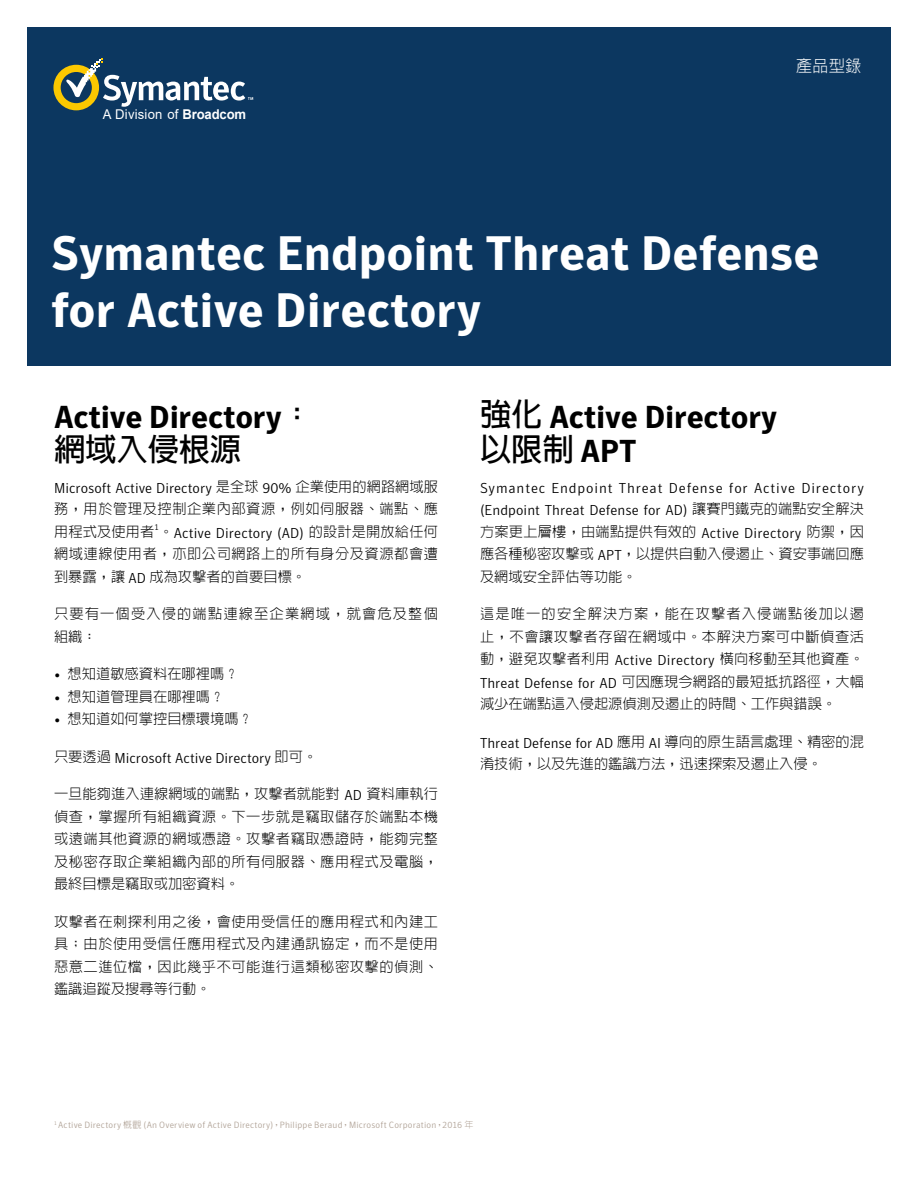
<style>
.page{position:relative;width:918px;height:1188px;background:#fff}
.page>*{position:absolute;margin:0;border:0;box-sizing:border-box;transform-origin:0 0}
.t1{font:700 48px/57.6px "Symantec Sans";color:#fff}
.t2{font:700 31.5px "Symantec Sans";letter-spacing:-.01em;color:#000}
.t3{font:700 31.5px "AR Hei B5";letter-spacing:-.01em;color:#000}
.t4{font:300 16.5px "AR Hei B5";color:#fff}
.t5{font:300 14.25px/22.5px "AR Hei B5";letter-spacing:.015em;color:#000;text-align:justify}
.t6{font:300 14.25px "Symantec Sans";letter-spacing:.005em;color:#000}
.t7{font:300 14.25px/22.5px "Symantec Sans";letter-spacing:.06em;color:#000}
.t8{font:300 14.25px/22.5px "AR Hei B5";letter-spacing:.04em;color:#000}
.t9{font:300 14.25px/22.5px "AR Hei B5";letter-spacing:.08em;color:#000}
.t10{font:13.5px "Arial";letter-spacing:.015em;color:#fff}
.t11{font:300 9px "Symantec Sans";letter-spacing:.02em;color:#b0a296}
.t12{font:300 8.25px "Symantec Sans";color:#000}
.s1{font-weight:700}
.s2{font-family:"AR Hei B5"}
.s3{font-family:"Symantec Sans"}
</style>
<div class="page">
<div style="left:27px;top:27px;width:864px;height:339px;background:#0c3760"></div>
<svg style="left:53px;top:58px;width:200px;height:52px"></svg>
<p class="t10" style="left:103px;top:105px;width:145px">A Division of <span class="s1">Broadcom</span></p>
<p class="t4" style="left:796px;top:57px;width:67px">產品型錄</p>
<h1 class="t1" style="left:51px;top:225px;width:770px">Symantec Endpoint Threat Defense for Active Directory</h1>
<h2 class="t2" style="left:54px;top:398px;width:260px">Active Directory<span class="s2">：</span></h2>
<h2 class="t3" style="left:54px;top:433px;width:189px">網域入侵根源</h2>
<p class="t6" style="left:54px;top:479px;width:386px">Microsoft Active Directory <span class="s2">是全球</span> 90% <span class="s2">企業使用的網路網域服</span></p>
<p class="t8" style="left:54px;top:498px;width:386px">務，用於管理及控制企業內部資源，例如伺服器、端點、應</p>
<p class="t6" style="left:54px;top:524px;width:385px"><span class="s2">用程式及使用者。</span>Active Directory (AD) <span class="s2">的設計是開放給任何</span></p>
<p class="t12" style="left:155px;top:523px;width:6px">1</p>
<p class="t8" style="left:54px;top:543px;width:386px">網域連線使用者，亦即公司網路上的所有身分及資源都會遭到暴露，讓 <span class="s3">AD</span> 成為攻擊者的首要目標。</p>
<p class="t9" style="left:54px;top:603px;width:385px">只要有一個受入侵的端點連線至企業網域，就會危及整個組織：</p>
<p class="t5" style="left:54px;top:663px;width:186px"><span class="s3">•</span> 想知道敏感資料在哪裡嗎？</p>
<p class="t5" style="left:54px;top:685px;width:172px"><span class="s3">•</span> 想知道管理員在哪裡嗎？</p>
<p class="t5" style="left:54px;top:708px;width:200px"><span class="s3">•</span> 想知道如何掌控目標環境嗎？</p>
<p class="t6" style="left:54px;top:749px;width:265px"><span class="s2">只要透過</span> Microsoft Active Directory <span class="s2">即可。</span></p>
<p class="t5" style="left:54px;top:783px;width:386px">一旦能夠進入連線網域的端點，攻擊者就能對 <span class="s3">AD</span> 資料庫執行偵查，掌握所有組織資源。下一步就是竊取儲存於端點本機或遠端其他資源的網域憑證。攻擊者竊取憑證時，能夠完整及秘密存取企業組織內部的所有伺服器、應用程式及電腦，最終目標是竊取或加密資料。</p>
<p class="t5" style="left:54px;top:910px;width:386px">攻擊者在刺探利用之後，會使用受信任的應用程式和內建工具；由於使用受信任應用程式及內建通訊協定，而不是使用惡意二進位檔，因此幾乎不可能進行這類秘密攻擊的偵測、鑑識追蹤及搜尋等行動。</p>
<h2 class="t2" style="left:480px;top:398px;width:299px"><span class="s2">強化</span> Active Directory</h2>
<h2 class="t3" style="left:480px;top:433px;width:158px">以限制 <span class="s3">APT</span></h2>
<p class="t7" style="left:480px;top:476px;width:386px">Symantec Endpoint Threat Defense for Active Directory (Endpoint Threat Defense for AD) <span class="s2">讓賽門鐵克的端點安全解決</span></p>
<p class="t5" style="left:480px;top:520px;width:386px">方案更上層樓，由端點提供有效的 <span class="s3">Active Directory</span> 防禦，因應各種秘密攻擊或 <span class="s3">APT</span>，以提供自動入侵遏止、資安事端回應及網域安全評估等功能。</p>
<p class="t5" style="left:480px;top:603px;width:386px">這是唯一的安全解決方案，能在攻擊者入侵端點後加以遏止，不會讓攻擊者存留在網域中。本解決方案可中斷偵查活動，避免攻擊者利用 <span class="s3">Active Directory</span> 橫向移動至其他資產。</p>
<p class="t6" style="left:480px;top:674px;width:386px">Threat Defense for AD <span class="s2">可因應現今網路的最短抵抗路徑，大幅</span></p>
<p class="t5" style="left:480px;top:693px;width:358px">減少在端點這入侵起源偵測及遏止的時間、工作與錯誤。</p>
<p class="t6" style="left:480px;top:734px;width:385px">Threat Defense for AD <span class="s2">應用</span> AI <span class="s2">導向的原生語言處理、精密的混</span></p>
<p class="t5" style="left:480px;top:753px;width:343px">淆技術，以及先進的鑑識方法，迅速探索及遏止入侵。</p>
<p class="t11" style="left:54px;top:1120px;width:421px"><sup>1</sup> Active Directory <span class="s2">概觀</span> (An Overview of Active Directory)<span class="s2">，</span>Philippe Beraud<span class="s2">，</span>Microsoft Corporation<span class="s2">，</span>2016 <span class="s2">年</span></p>
</div>
